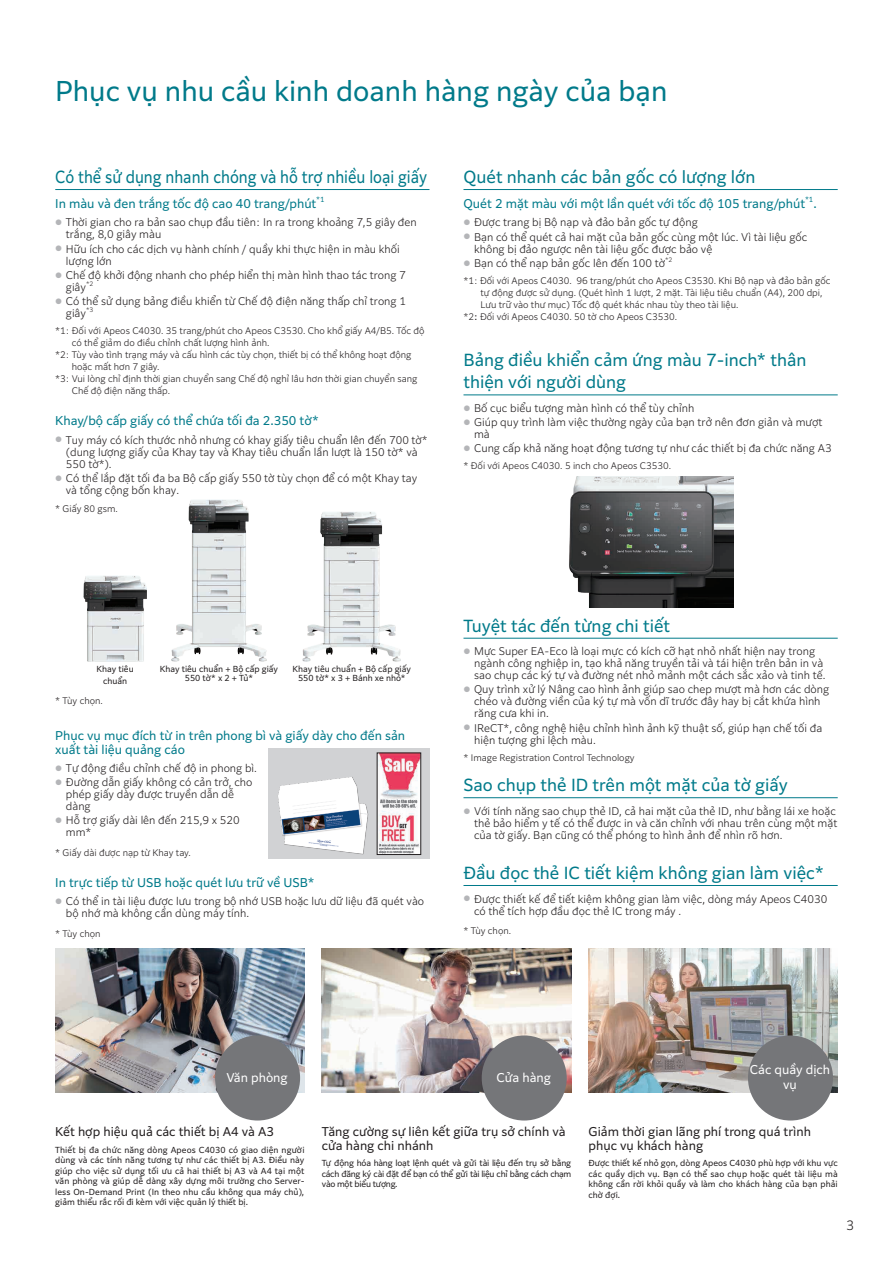
<style>
.page{position:relative;width:893px;height:1263px;background:#fff}
.page>*{position:absolute;margin:0;border:0;box-sizing:border-box;transform-origin:0 0}
.t1{font:27px "Clarimo UDPE";color:#007a8a}
.t2{font:16.5px/22.5px "Clarimo UDPE";color:#007a8a}
.t3{font:16.5px "Clarimo UDPE";color:#007a8a;scale:.89 1}
.t4{font:300 12.75px "Clarimo UDPE";color:#231f20}
.t5{font:12px/13.5px "Clarimo UDPE";color:#007a8a}
.t6{font:12px/13.5px "Clarimo UDPE";color:#231f20}
.t7{font:12px/15px "Clarimo UDPE";color:#fff;text-align:center}
.t8{font:300 10.5px/12px "Clarimo UDPE";color:#231f20}
.t9{font:300 9px "Clarimo UDPE";color:#231f20}
.t10{font:8.25px/10.5px "Clarimo UDPE";color:#231f20;text-align:justify}
.t11{font:7.05px "Clarimo UDPE";color:#007a8a}
.t12{font:300 6.15px "Clarimo UDPE";color:#231f20}
.s1{font-size:7.35px;color:#b4b5b8}
.s2{font-weight:400}
</style>
<div class="page">
<hr style="left:55px;top:189px;width:374px;height:1px;background:#007a8a">
<hr style="left:463px;top:189px;width:375px;height:1px;background:#007a8a">
<hr style="left:463px;top:395px;width:375px;height:1px;background:#007a8a">
<hr style="left:463px;top:638px;width:375px;height:1px;background:#007a8a">
<hr style="left:463px;top:797px;width:375px;height:1px;background:#007a8a">
<hr style="left:463px;top:885px;width:375px;height:1px;background:#007a8a">
<img style="left:322px;top:948px;width:249px;height:145px">
<img style="left:588px;top:948px;width:250px;height:145px">
<img style="left:55px;top:948px;width:249px;height:145px">
<img style="left:569px;top:476px;width:164px;height:131px">
<div style="left:215px;top:1035px;width:85px;height:85px;background:#757679;border-radius:50%"></div>
<div style="left:482px;top:1035px;width:85px;height:85px;background:#757679;border-radius:50%"></div>
<div style="left:748px;top:1035px;width:85px;height:85px;background:#757679;border-radius:50%"></div>
<div style="left:268px;top:748px;width:161px;height:111px;background:#d1d2d4"></div>
<img style="left:278px;top:777px;width:91px;height:78px">
<img style="left:379px;top:755px;width:40px;height:98px">
<div style="left:377px;top:753px;width:44px;height:102px;border:1px solid #231f20"></div>
<img style="left:84px;top:576px;width:63px;height:85px">
<img style="left:303px;top:512px;width:98px;height:149px">
<img style="left:171px;top:500px;width:96px;height:162px">
<h1 class="t1" style="left:55px;top:70px;width:614px">Phục vụ nhu cầu kinh doanh hàng ngày của bạn</h1>
<h2 class="t3" style="left:55px;top:164px;width:419px">Có thể sử dụng nhanh chóng và hỗ trợ nhiều loại giấy</h2>
<p class="t5" style="left:55px;top:196px;width:263px">In màu và đen trắng tốc độ cao 40 trang/phút</p>
<p class="t11" style="left:316px;top:194px;width:10px">*1</p>
<p class="t8" style="left:66px;top:216px;width:352px;text-indent:-11px"><span class="s1">●</span> Thời gian cho ra bản sao chụp đầu tiên: In ra trong khoảng 7,5 giây đen trắng, 8,0 giây màu</p>
<p class="t8" style="left:66px;top:242px;width:335px;text-indent:-11px"><span class="s1">●</span> Hữu ích cho các dịch vụ hành chính / quầy khi thực hiện in màu khối lượng lớn</p>
<p class="t8" style="left:66px;top:268px;width:342px;text-indent:-11px"><span class="s1">●</span> Chế độ khởi động nhanh cho phép hiển thị màn hình thao tác trong 7 giây</p>
<p class="t12" style="left:86px;top:278px;width:9px">*2</p>
<p class="t8" style="left:66px;top:294px;width:342px;text-indent:-11px"><span class="s1">●</span> Có thể sử dụng bảng điều khiển từ Chế độ điện năng thấp chỉ trong 1 giây</p>
<p class="t12" style="left:86px;top:305px;width:9px">*3</p>
<p class="t9" style="left:55px;top:323px;width:371px">*1: Đối với Apeos C4030. 35 trang/phút cho Apeos C3530. Cho khổ giấy A4/B5. Tốc độ</p>
<p class="t9" style="left:72px;top:335px;width:199px">có thể giảm do điều chỉnh chất lượng hình ảnh.</p>
<p class="t9" style="left:55px;top:347px;width:358px">*2: Tùy vào tình trạng máy và cấu hình các tùy chọn, thiết bị có thể không hoạt động</p>
<p class="t9" style="left:72px;top:359px;width:89px">hoặc mất hơn 7 giây.</p>
<p class="t9" style="left:55px;top:371px;width:364px">*3: Vui lòng chỉ định thời gian chuyển sang Chế độ nghỉ lâu hơn thời gian chuyển sang</p>
<p class="t9" style="left:72px;top:383px;width:100px">Chế độ điện năng thấp.</p>
<p class="t5" style="left:55px;top:413px;width:265px">Khay/bộ cấp giấy có thể chứa tối đa 2.350 tờ*</p>
<p class="t8" style="left:66px;top:433px;width:363px;text-indent:-11px"><span class="s1">●</span> Tuy máy có kích thước nhỏ nhưng có khay giấy tiêu chuẩn lên đến 700 tờ* (dung lượng giấy của Khay tay và Khay tiêu chuẩn lần lượt là 150 tờ* và<br>550 tờ*).</p>
<p class="t8" style="left:66px;top:471px;width:353px;text-indent:-11px"><span class="s1">●</span> Có thể lắp đặt tối đa ba Bộ cấp giấy 550 tờ tùy chọn để có một Khay tay và tổng cộng bốn khay.</p>
<p class="t9" style="left:55px;top:501px;width:64px">* Giấy 80 gsm.</p>
<h2 class="t2" style="left:463px;top:164px;width:294px">Quét nhanh các bản gốc có lượng lớn</h2>
<p class="t5" style="left:463px;top:196px;width:343px">Quét 2 mặt màu với một lần quét với tốc độ 105 trang/phút</p>
<p class="t11" style="left:805px;top:194px;width:10px">*1</p>
<p class="t5" style="left:813px;top:196px;width:5px">.</p>
<p class="t8" style="left:463px;top:216px;width:236px"><span class="s1">●</span> Được trang bị Bộ nạp và đảo bản gốc tự động</p>
<p class="t8" style="left:474px;top:230px;width:335px;text-indent:-11px"><span class="s1">●</span> Bạn có thể quét cả hai mặt của bản gốc cùng một lúc. Vì tài liệu gốc không bị đảo ngược nên tài liệu gốc được bảo vệ</p>
<p class="t8" style="left:463px;top:256px;width:203px"><span class="s1">●</span> Bạn có thể nạp bản gốc lên đến 100 tờ</p>
<p class="t12" style="left:665px;top:254px;width:9px">*2</p>
<p class="t9" style="left:463px;top:273px;width:368px">*1: Đối với Apeos C4030. 96 trang/phút cho Apeos C3530. Khi Bộ nạp và đảo bản gốc</p>
<p class="t9" style="left:480px;top:285px;width:343px">tự động được sử dụng. (Quét hình 1 lượt, 2 mặt. Tài liệu tiêu chuẩn (A4), 200 dpi,</p>
<p class="t9" style="left:480px;top:297px;width:259px">Lưu trữ vào thư mục) Tốc độ quét khác nhau tùy theo tài liệu.</p>
<p class="t9" style="left:463px;top:309px;width:215px">*2<span class="s2">:</span> Đối với Apeos C4030. 50 tờ cho Apeos C3530.</p>
<h2 class="t2" style="left:463px;top:347px;width:344px">Bảng điều khiển cảm ứng màu 7-inch* thân thiện với người dùng</h2>
<p class="t8" style="left:463px;top:401px;width:232px"><span class="s1">●</span> Bố cục biểu tượng màn hình có thể tùy chỉnh</p>
<p class="t8" style="left:474px;top:415px;width:350px;text-indent:-11px"><span class="s1">●</span> Giúp quy trình làm việc thường ngày của bạn trở nên đơn giản và mượt mà</p>
<p class="t8" style="left:463px;top:441px;width:370px"><span class="s1">●</span> Cung cấp khả năng hoạt động tương tự như các thiết bị đa chức năng A3</p>
<p class="t9" style="left:463px;top:459px;width:209px">* Đối với Apeos C4030. 5 inch cho Apeos C3530.</p>
<p class="t10" style="left:97px;top:662px;width:39px;line-height:12px;text-align:center">Khay tiêu chuẩn</p>
<p class="t10" style="left:293px;top:664px;width:120px;line-height:9px;text-align:center">Khay tiêu chuẩn + Bộ cấp giấy<br>550 tờ* x 3 + Bánh xe nhỏ*</p>
<p class="t10" style="left:160px;top:664px;width:120px;line-height:9px;text-align:center">Khay tiêu chuẩn + Bộ cấp giấy<br>550 tờ* x 2 + Tủ*</p>
<p class="t9" style="left:55px;top:694px;width:49px">* Tùy chọn.</p>
<p class="t5" style="left:55px;top:728px;width:351px">Phục vụ mục đích từ in trên phong bì và giấy dày cho đến sản xuất tài liệu quảng cáo</p>
<p class="t8" style="left:55px;top:761px;width:203px"><span class="s1">●</span> Tự động điều chỉnh chế độ in phong bì.</p>
<p class="t8" style="left:66px;top:775px;width:188px;text-indent:-11px"><span class="s1">●</span> Đường dẫn giấy không có cản trở, cho phép giấy dày được truyền dẫn dễ dàng</p>
<p class="t8" style="left:66px;top:814px;width:175px;text-indent:-11px"><span class="s1">●</span> Hỗ trợ giấy dài lên đến 215,9 x 520 mm*</p>
<p class="t9" style="left:55px;top:845px;width:137px">* Giấy dài được nạp từ Khay tay.</p>
<p class="t5" style="left:55px;top:875px;width:261px">In trực tiếp từ USB hoặc quét lưu trữ về USB*</p>
<p class="t8" style="left:66px;top:895px;width:360px;text-indent:-11px"><span class="s1">●</span> Có thể in tài liệu được lưu trong bộ nhớ USB hoặc lưu dữ liệu đã quét vào bộ nhớ mà không cần dùng máy tính.</p>
<p class="t9" style="left:55px;top:926px;width:47px">* Tùy chọn</p>
<h2 class="t2" style="left:463px;top:613px;width:208px">Tuyệt tác đến từng chi tiết</h2>
<p class="t8" style="left:474px;top:644px;width:353px;text-indent:-11px"><span class="s1">●</span> Mực Super EA-Eco là loại mực có kích cỡ hạt nhỏ nhất hiện nay trong ngành công nghiệp in, tạo khả năng truyền tải và tái hiện trên bản in và sao chụp các ký tự và đường nét nhỏ mảnh một cách sắc xảo và tinh tế.</p>
<p class="t8" style="left:474px;top:683px;width:357px;text-indent:-11px"><span class="s1">●</span> Quy trình xử lý Nâng cao hình ảnh giúp sao chep mượt mà hơn các dòng chéo và đường viền của ký tự mà vốn dĩ trước đây hay bị cắt khứa hình răng cưa khi in.</p>
<p class="t8" style="left:474px;top:721px;width:350px;text-indent:-11px"><span class="s1">●</span> IReCT*, công nghệ hiệu chỉnh hình ảnh kỹ thuật số, giúp hạn chế tối đa hiện tượng ghi lệch màu.</p>
<p class="t9" style="left:463px;top:750px;width:173px">* Image Registration Control Technology</p>
<h2 class="t2" style="left:463px;top:772px;width:326px">Sao chụp thẻ ID trên một mặt của tờ giấy</h2>
<p class="t8" style="left:474px;top:804px;width:365px;text-indent:-11px"><span class="s1">●</span> Với tính năng sao chụp thẻ ID, cả hai mặt của thẻ ID, như bằng lái xe hoặc thẻ bảo hiểm y tế có thể được in và căn chỉnh với nhau trên cùng một mặt của tờ giấy. Bạn cũng có thể phóng to hình ảnh để nhìn rõ hơn.</p>
<h2 class="t2" style="left:463px;top:860px;width:362px">Đầu đọc thẻ IC tiết kiệm không gian làm việc*</h2>
<p class="t8" style="left:474px;top:892px;width:355px;text-indent:-11px"><span class="s1">●</span> Được thiết kế để tiết kiệm không gian làm việc, dòng máy Apeos C4030 có thể tích hợp đầu đọc thẻ IC trong máy .</p>
<p class="t9" style="left:463px;top:923px;width:49px">* Tùy chọn.</p>
<p class="t7" style="left:226px;top:1069px;width:63px">Văn phòng</p>
<p class="t7" style="left:496px;top:1069px;width:56px">Cửa hàng</p>
<p class="t7" style="left:750px;top:1061px;width:82px">Các quầy dịch vụ</p>
<p class="t6" style="left:55px;top:1124px;width:220px">Kết hợp hiệu quả các thiết bị A4 và A3</p>
<p class="t10" style="left:55px;top:1144px;width:251px">Thiết bị đa chức năng dòng Apeos C4030 có giao diện người dùng và các tính năng tương tự như các thiết bị A3. Điều này giúp cho việc sử dụng tối ưu cả hai thiết bị A3 và A4 tại một văn phòng và giúp dễ dàng xây dựng môi trường cho Server&shy;less On-Demand Print (In theo nhu cầu không qua máy chủ), giảm thiểu rắc rối đi kèm với việc quản lý thiết bị.</p>
<p class="t6" style="left:322px;top:1124px;width:245px">Tăng cường sự liên kết giữa trụ sở chính và cửa hàng chi nhánh</p>
<p class="t10" style="left:322px;top:1157px;width:251px">Tự động hóa hàng loạt lệnh quét và gửi tài liệu đến trụ sở bằng cách đăng ký cài đặt để bạn có thể gửi tài liệu chỉ bằng cách chạm vào một biểu tượng.</p>
<p class="t6" style="left:588px;top:1124px;width:224px">Giảm thời gian lãng phí trong quá trình phục vụ khách hàng</p>
<p class="t10" style="left:588px;top:1157px;width:251px">Được thiết kế nhỏ gọn, dòng Apeos C4030 phù hợp với khu vực các quầy dịch vụ. Bạn có thể sao chụp hoặc quét tài liệu mà không cần rời khỏi quầy và làm cho khách hàng của bạn phải chờ đợi.</p>
<p class="t4" style="left:846px;top:1215px;width:10px">3</p>
</div>
